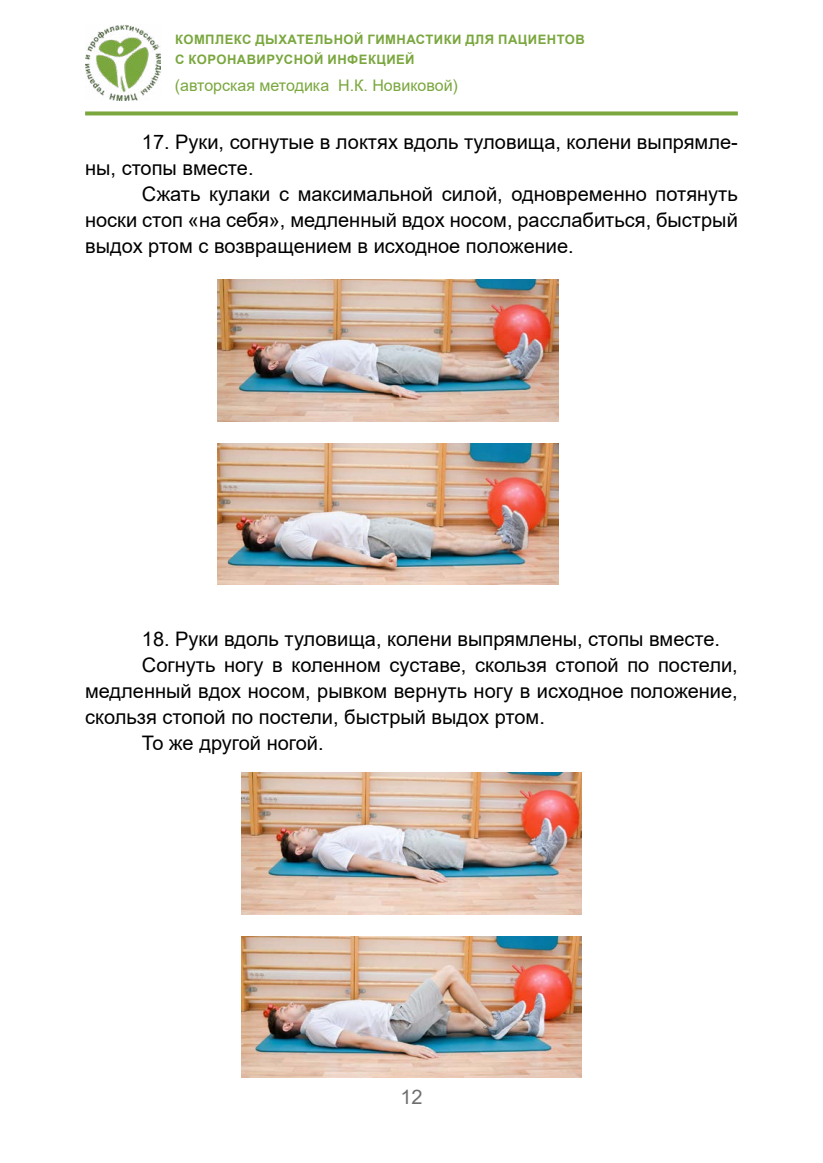
<style>
.page{position:relative;width:823px;height:1163px;background:#fff}
.page>*{position:absolute;margin:0;border:0;box-sizing:border-box;transform-origin:0 0}
.t1{font:20px/26px "Arial";color:#000}
.t2{font:20px "Arial";color:#706f6f}
.t3{font:16px "Arial";color:#7aa73e}
.t4{font:700 13px/20px "Arial";letter-spacing:.035em;color:#7aa73e}
</style>
<div class="page">
<img style="left:85px;top:24px;width:75px;height:77px">
<svg style="left:85px;top:111px;width:652px;height:4px;background:#89b154"></svg>
<img style="left:241px;top:772px;width:340px;height:142px">
<img style="left:217px;top:279px;width:340px;height:142px">
<img style="left:241px;top:936px;width:340px;height:141px">
<img style="left:217px;top:443px;width:340px;height:142px">
<p class="t4" style="left:175px;top:30px;width:411px">КОМПЛЕКС ДЫХАТЕЛЬНОЙ ГИМНАСТИКИ ДЛЯ ПАЦИЕНТОВ<br>С КОРОНАВИРУСНОЙ ИНФЕКЦИЕЙ</p>
<p class="t3" style="left:175px;top:74px;width:284px">(авторская методика Н.К. Новиковой)</p>
<p class="t1" style="left:85px;top:129px;width:653px;text-indent:57px">17. Руки, согнутые в локтях вдоль туловища, колени выпрямле&shy;ны, стопы вместе.</p>
<p class="t1" style="left:85px;top:181px;width:653px;text-align:justify;text-indent:57px">Сжать кулаки с максимальной силой, одновременно потянуть носки стоп «на себя», медленный вдох носом, расслабиться, быстрый выдох ртом с возвращением в исходное положение.</p>
<p class="t1" style="left:142px;top:626px;width:579px">18. Руки вдоль туловища, колени выпрямлены, стопы вместе.</p>
<p class="t1" style="left:142px;top:652px;width:597px">Согнуть ногу в коленном суставе, скользя стопой по постели,</p>
<p class="t1" style="left:85px;top:678px;width:653px">медленный вдох носом, рывком вернуть ногу в исходное положение,</p>
<p class="t1" style="left:85px;top:704px;width:461px">скользя стопой по постели, быстрый выдох ртом.</p>
<p class="t1" style="left:142px;top:730px;width:183px">То же другой ногой.</p>
<p class="t2" style="left:400px;top:1082px;width:24px">12</p>
</div>
